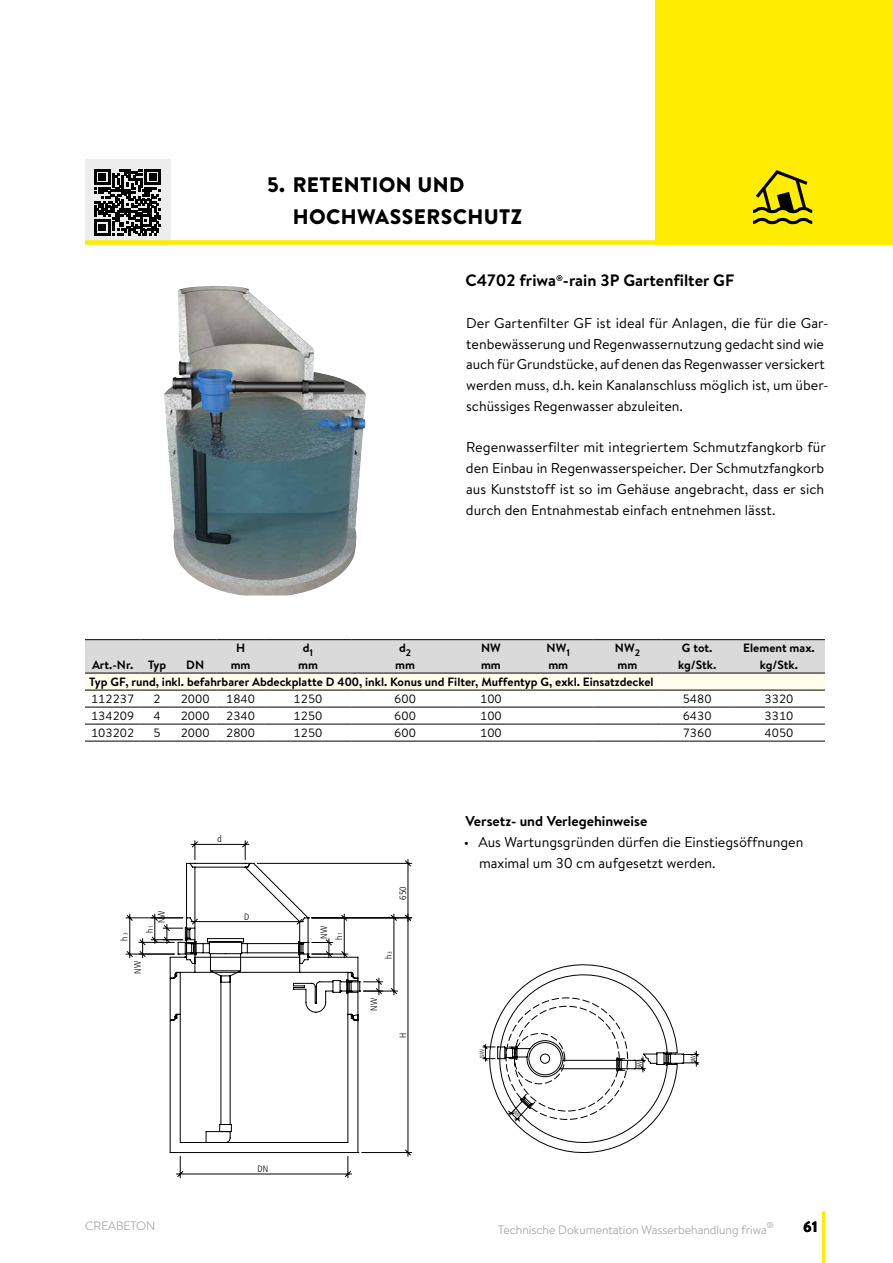
<style>
.page{position:relative;width:893px;height:1263px;background:#fff}
.page>*{position:absolute;margin:0;border:0;box-sizing:border-box;transform-origin:0 0}
.t1{font:900 21px/31.5px "Brandon Text";letter-spacing:.02em;color:#000}
.t2{font:700 16.5px "Brandon Text";color:#000}
.t3{font:900 15px "Brandon Text";color:#000}
.t4{font:14.25px/20.9px "Brandon Text";color:#000}
.t5{font:700 14.25px "Brandon Text";color:#000}
.t6{font:700 12px/16.5px "Brandon Text";color:#000;text-align:center}
.t7{font:12px "Brandon Text";color:#000}
.t8{font:300 12px "Brandon Text";color:#b3b2b2}
.t9{font:300 condensed 9.3px "Frutiger LT Std";color:#000}
.t10{font:300 8.25px "Brandon Text";color:#b3b2b2}
.t11{font:300 condensed 6.15px "Frutiger LT Std";color:#000}
.s1{font-size:5.55px}
</style>
<div class="page">
<div style="left:85px;top:160px;width:85px;height:85px;background:#ededed"></div>
<svg style="left:94px;top:169px;width:67px;height:66px"></svg>
<div style="left:85px;top:240px;width:740px;height:5px;background:#ffed00"></div>
<hr style="left:822px;top:1211px;width:3px;height:52px;background:#ffed00">
<div style="left:656px;top:0;width:237px;height:245px;background:#ffed00"></div>
<svg style="left:753px;top:170px;width:60px;height:55px"></svg>
<img style="left:164px;top:286px;width:202px;height:309px">
<svg style="left:412px;top:863px;width:243px;height:291px"></svg>
<svg style="left:412px;top:927px;width:86px;height:216px"></svg>
<svg style="left:126px;top:840px;width:286px;height:338px"></svg>
<div style="left:85px;top:640px;width:740px;height:33px;background:#dadada"></div>
<div style="left:85px;top:673px;width:740px;height:17px;background:#fffdee"></div>
<hr style="left:85px;top:639px;width:55px;height:1px;background:#000">
<hr style="left:140px;top:639px;width:34px;height:1px;background:#000">
<hr style="left:174px;top:639px;width:42px;height:1px;background:#000">
<hr style="left:216px;top:639px;width:49px;height:1px;background:#000">
<hr style="left:265px;top:639px;width:86px;height:1px;background:#000">
<hr style="left:351px;top:639px;width:108px;height:1px;background:#000">
<hr style="left:459px;top:639px;width:64px;height:1px;background:#000">
<hr style="left:523px;top:639px;width:71px;height:1px;background:#000">
<hr style="left:594px;top:639px;width:67px;height:1px;background:#000">
<hr style="left:661px;top:639px;width:72px;height:1px;background:#000">
<hr style="left:733px;top:639px;width:92px;height:1px;background:#000">
<hr style="left:85px;top:673px;width:55px;height:1px;background:#000">
<hr style="left:140px;top:673px;width:34px;height:1px;background:#000">
<hr style="left:174px;top:673px;width:42px;height:1px;background:#000">
<hr style="left:216px;top:673px;width:49px;height:1px;background:#000">
<hr style="left:265px;top:673px;width:86px;height:1px;background:#000">
<hr style="left:351px;top:673px;width:108px;height:1px;background:#000">
<hr style="left:459px;top:673px;width:64px;height:1px;background:#000">
<hr style="left:523px;top:673px;width:71px;height:1px;background:#000">
<hr style="left:594px;top:673px;width:67px;height:1px;background:#000">
<hr style="left:661px;top:673px;width:72px;height:1px;background:#000">
<hr style="left:733px;top:673px;width:92px;height:1px;background:#000">
<hr style="left:85px;top:707px;width:55px;height:1px;background:#000">
<hr style="left:140px;top:707px;width:34px;height:1px;background:#000">
<hr style="left:174px;top:707px;width:42px;height:1px;background:#000">
<hr style="left:216px;top:707px;width:49px;height:1px;background:#000">
<hr style="left:265px;top:707px;width:86px;height:1px;background:#000">
<hr style="left:351px;top:707px;width:108px;height:1px;background:#000">
<hr style="left:459px;top:707px;width:64px;height:1px;background:#000">
<hr style="left:523px;top:707px;width:71px;height:1px;background:#000">
<hr style="left:594px;top:707px;width:67px;height:1px;background:#000">
<hr style="left:661px;top:707px;width:72px;height:1px;background:#000">
<hr style="left:733px;top:707px;width:92px;height:1px;background:#000">
<hr style="left:85px;top:724px;width:55px;height:1px;background:#000">
<hr style="left:140px;top:724px;width:34px;height:1px;background:#000">
<hr style="left:174px;top:724px;width:42px;height:1px;background:#000">
<hr style="left:216px;top:724px;width:49px;height:1px;background:#000">
<hr style="left:265px;top:724px;width:86px;height:1px;background:#000">
<hr style="left:351px;top:724px;width:108px;height:1px;background:#000">
<hr style="left:459px;top:724px;width:64px;height:1px;background:#000">
<hr style="left:523px;top:724px;width:71px;height:1px;background:#000">
<hr style="left:594px;top:724px;width:67px;height:1px;background:#000">
<hr style="left:661px;top:724px;width:72px;height:1px;background:#000">
<hr style="left:733px;top:724px;width:92px;height:1px;background:#000">
<hr style="left:85px;top:690px;width:55px;height:1px;background:#000">
<hr style="left:140px;top:690px;width:34px;height:1px;background:#000">
<hr style="left:174px;top:690px;width:42px;height:1px;background:#000">
<hr style="left:216px;top:690px;width:49px;height:1px;background:#000">
<hr style="left:265px;top:690px;width:86px;height:1px;background:#000">
<hr style="left:351px;top:690px;width:108px;height:1px;background:#000">
<hr style="left:459px;top:690px;width:64px;height:1px;background:#000">
<hr style="left:523px;top:690px;width:71px;height:1px;background:#000">
<hr style="left:594px;top:690px;width:67px;height:1px;background:#000">
<hr style="left:661px;top:690px;width:72px;height:1px;background:#000">
<hr style="left:733px;top:690px;width:92px;height:1px;background:#000">
<hr style="left:85px;top:741px;width:55px;height:1px;background:#000">
<hr style="left:140px;top:741px;width:34px;height:1px;background:#000">
<hr style="left:174px;top:741px;width:42px;height:1px;background:#000">
<hr style="left:216px;top:741px;width:49px;height:1px;background:#000">
<hr style="left:265px;top:741px;width:86px;height:1px;background:#000">
<hr style="left:351px;top:741px;width:108px;height:1px;background:#000">
<hr style="left:459px;top:741px;width:64px;height:1px;background:#000">
<hr style="left:523px;top:741px;width:71px;height:1px;background:#000">
<hr style="left:594px;top:741px;width:67px;height:1px;background:#000">
<hr style="left:661px;top:741px;width:72px;height:1px;background:#000">
<hr style="left:733px;top:741px;width:92px;height:1px;background:#000">
<svg style="left:482px;top:997px;width:217px;height:125px"></svg>
<h1 class="t1" style="left:293px;top:169px;width:231px;text-indent:-26px">5. RETENTION UND<br>HOCHWASSERSCHUTZ</h1>
<p class="t2" style="left:465px;top:269px;width:270px">C4702 friwa<sup>®</sup>-rain 3P Gartenfilter GF</p>
<p class="t4" style="left:466px;top:312px;width:364px">Der Gartenfilter GF ist ideal für Anlagen, die für die Gar&shy;tenbewässerung und Regenwassernutzung gedacht sind wie auch für Grundstücke, auf denen das Regenwasser versickert werden muss, d.h. kein Kanalanschluss möglich ist, um über&shy;schüssiges Regenwasser abzuleiten.</p>
<p class="t4" style="left:466px;top:437px;width:362px">Regenwasserfilter mit integriertem Schmutzfangkorb für den Einbau in Regenwasserspeicher. Der Schmutzfangkorb aus Kunststoff ist so im Gehäuse angebracht, dass er sich durch den Entnahmestab einfach entnehmen lässt.</p>
<p class="t6" style="left:231px;top:640px;width:21px">H mm</p>
<p class="t6" style="left:298px;top:640px;width:21px">d<sub>1 </sub>mm</p>
<p class="t6" style="left:395px;top:640px;width:21px">d<sub>2 </sub>mm</p>
<p class="t6" style="left:481px;top:640px;width:21px;text-align:left">NW mm</p>
<p class="t6" style="left:547px;top:640px;width:25px;text-align:left">NW<sub>1 </sub>mm</p>
<p class="t6" style="left:615px;top:640px;width:27px;text-align:left">NW<sub>2 </sub>mm</p>
<p class="t6" style="left:678px;top:640px;width:40px">G tot. kg/Stk.</p>
<p class="t6" style="left:743px;top:640px;width:73px">Element max. kg/Stk.</p>
<p class="t6" style="left:89px;top:673px;width:566px">Typ GF, rund, inkl. befahrbarer Abdeckplatte D 400, inkl. Konus und Filter, Muffentyp G, exkl. Einsatzdeckel</p>
<p class="t7" style="left:91px;top:690px;width:45px">112237</p>
<p class="t7" style="left:154px;top:690px;width:9px">2</p>
<p class="t7" style="left:181px;top:690px;width:30px">2000</p>
<p class="t7" style="left:226px;top:690px;width:30px">1840</p>
<p class="t7" style="left:294px;top:690px;width:30px">1250</p>
<p class="t7" style="left:394px;top:690px;width:23px">600</p>
<p class="t7" style="left:480px;top:690px;width:23px">100</p>
<p class="t7" style="left:683px;top:690px;width:30px">5480</p>
<p class="t7" style="left:765px;top:690px;width:30px">3320</p>
<p class="t7" style="left:91px;top:707px;width:45px">134209</p>
<p class="t7" style="left:154px;top:707px;width:9px">4</p>
<p class="t7" style="left:181px;top:707px;width:30px">2000</p>
<p class="t7" style="left:226px;top:707px;width:30px">2340</p>
<p class="t7" style="left:294px;top:707px;width:30px">1250</p>
<p class="t7" style="left:394px;top:707px;width:23px">600</p>
<p class="t7" style="left:480px;top:707px;width:23px">100</p>
<p class="t7" style="left:683px;top:707px;width:30px">6430</p>
<p class="t7" style="left:765px;top:707px;width:30px">3310</p>
<p class="t7" style="left:91px;top:724px;width:45px">103202</p>
<p class="t7" style="left:154px;top:724px;width:9px">5</p>
<p class="t7" style="left:181px;top:724px;width:30px">2000</p>
<p class="t7" style="left:226px;top:724px;width:30px">2800</p>
<p class="t7" style="left:294px;top:724px;width:30px">1250</p>
<p class="t7" style="left:394px;top:724px;width:23px">600</p>
<p class="t7" style="left:480px;top:724px;width:23px">100</p>
<p class="t7" style="left:683px;top:724px;width:30px">7360</p>
<p class="t7" style="left:765px;top:724px;width:30px">4050</p>
<p class="t6" style="left:92px;top:656px;width:76px">Art.-Nr. Typ</p>
<p class="t6" style="left:186px;top:656px;width:19px">DN</p>
<p class="t9" style="left:217px;top:834px;width:6px">d</p>
<p class="t5" style="left:466px;top:812px;width:183px">Versetz- und Verlegehinweise</p>
<p class="t4" style="left:479px;top:832px;width:326px;text-indent:-15px">• Aus Wartungsgründen dürfen die Einstiegsöffnungen maximal um 30 cm aufgesetzt werden.</p>
<p class="t9" style="left:397px;top:900px;width:15px;rotate:-90deg">650</p>
<p class="t9" style="left:156px;top:923px;width:14px;rotate:-90deg">NW</p>
<p class="t9" style="left:244px;top:911px;width:7px">D</p>
<p class="t9" style="left:119px;top:941px;width:10px;rotate:-90deg">h <span class="s1">3</span></p>
<p class="t9" style="left:144px;top:933px;width:10px;rotate:-90deg">h <span class="s1">1</span></p>
<p class="t9" style="left:319px;top:938px;width:14px;rotate:-90deg">NW</p>
<p class="t9" style="left:334px;top:940px;width:10px;rotate:-90deg">h <span class="s1">1</span></p>
<p class="t9" style="left:383px;top:959px;width:10px;rotate:-90deg">h <span class="s1">3</span></p>
<p class="t9" style="left:132px;top:974px;width:14px;rotate:-90deg">NW</p>
<p class="t9" style="left:369px;top:1010px;width:14px;rotate:-90deg">NW</p>
<p class="t9" style="left:398px;top:1038px;width:7px;rotate:-90deg">H</p>
<p class="t11" style="left:478px;top:1057px;width:10px;rotate:-90deg">NW</p>
<p class="t11" style="left:636px;top:1069px;width:10px;rotate:-90deg">NW</p>
<p class="t11" style="left:689px;top:1063px;width:10px;rotate:-90deg">NW</p>
<p class="t9" style="left:258px;top:1163px;width:12px">DN</p>
<p class="t8" style="left:498px;top:1221px;width:270px">Technische Dokumentation Wasserbehandlung friwa</p>
<p class="t3" style="left:803px;top:1216px;width:16px">61</p>
<p class="t8" style="left:85px;top:1218px;width:72px">CREABETON</p>
<p class="t10" style="left:767px;top:1220px;width:9px">®</p>
</div>
